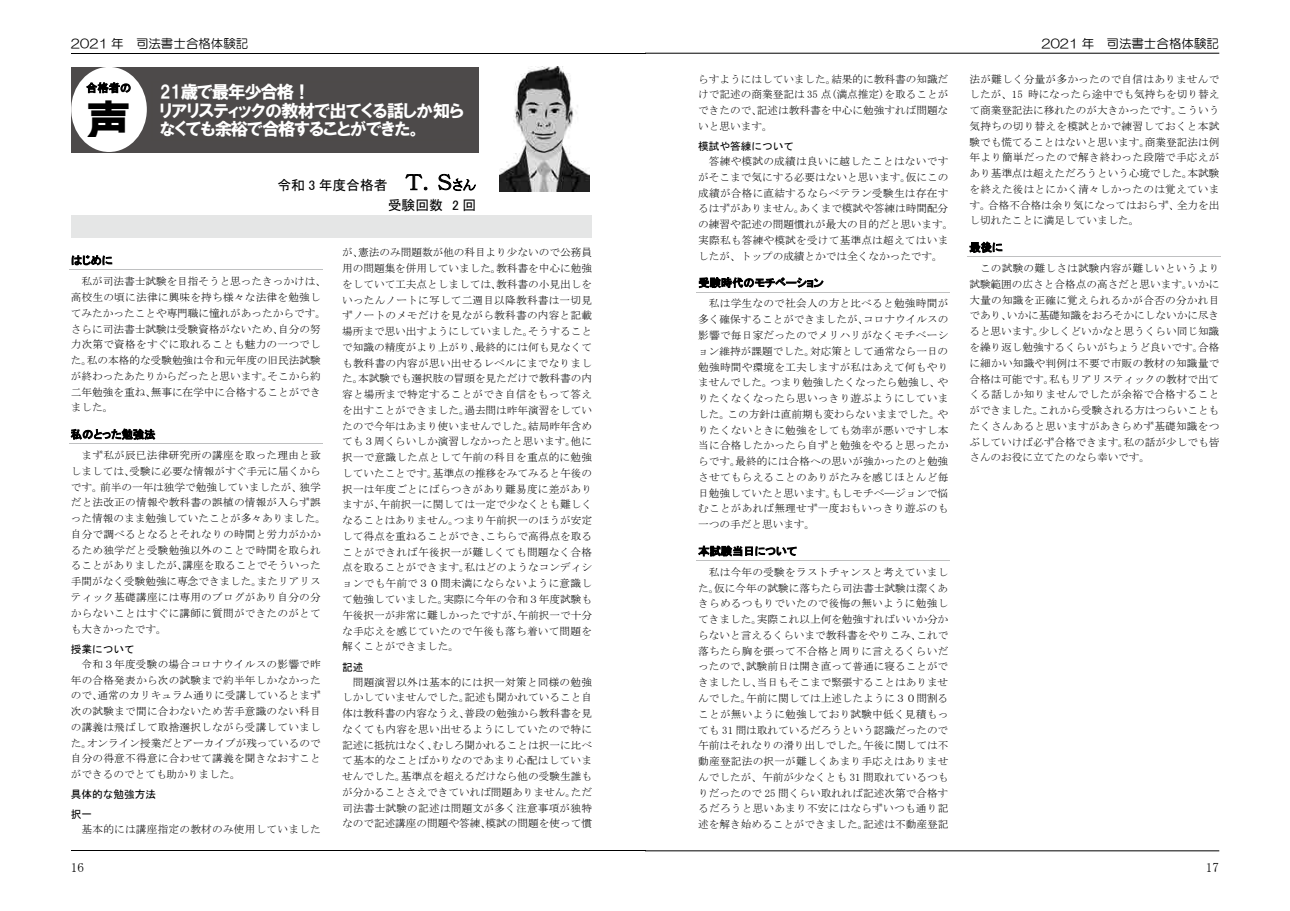
<style>
.page{position:relative;width:1290px;height:911px;background:#fff}
.page>*{position:absolute;margin:0;border:0;box-sizing:border-box;transform-origin:0 0}
.t1{font:45px "HGP Soei Kakugothic UB";color:#000}
.t2{font:17.5px/18.8px "HGP Soei Kakugothic UB";letter-spacing:-.035em;color:#fff}
.t3{font:13.75px/19.6px "MS P Gothic";color:#000;text-align:right}
.t4{font:13.25px "MS Mincho";color:#000}
.t5{font:12.5px "HG Maru Gothic MPRO";color:#000}
.t6{font:11.25px "MS P Gothic";color:#000}
.t7{font:10.62px/15.8px "MS Mincho";color:#000;text-align:justify}
.t8{font:10.62px/19.5px "MS Gothic";color:#000}
.t9{font:10.62px "MS Mincho";letter-spacing:.03em;color:#000}
.s1{font-family:"MS P Mincho";font-size:22.5px}
.s2{font-family:"MS P Mincho"}
</style>
<div class="page">
<div style="left:71px;top:67px;width:407px;height:85px;background:#4d4a4a"></div>
<div style="left:71px;top:67px;width:76px;height:85px;background:#fff;border-radius:50%"></div>
<div style="left:71px;top:215px;width:521px;height:22px;background:#e5e6e6"></div>
<hr style="left:71px;top:53px;width:574px;height:1px;background:#000">
<hr style="left:71px;top:850px;width:574px;height:1px;background:#000">
<hr style="left:69px;top:269px;width:253px;height:1px;background:#bfc0c1">
<hr style="left:69px;top:443px;width:253px;height:1px;background:#bfc0c1">
<img style="left:499px;top:67px;width:90px;height:124px">
<hr style="left:645px;top:53px;width:574px;height:1px;background:#000">
<hr style="left:645px;top:850px;width:574px;height:1px;background:#000">
<hr style="left:696px;top:292px;width:254px;height:1px;background:#bfc0c1">
<hr style="left:696px;top:560px;width:254px;height:1px;background:#bfc0c1">
<hr style="left:967px;top:256px;width:254px;height:1px;background:#bfc0c1">
<p class="t5" style="left:71px;top:37px;width:179px">2021 年 司法書士合格体験記</p>
<p class="t6" style="left:86px;top:82px;width:47px">合格者の</p>
<h1 class="t1" style="left:86px;top:98px;width:46px">声</h1>
<h2 class="t2" style="left:160px;top:82px;width:306px">21歳で最年少合格！<br>リアリスティックの教材で出てくる話しか知らなくても余裕で合格することができた。</h2>
<p class="t3" style="left:277px;top:175px;width:200px">令和 3 年度合格者 <span class="s1">Ｔ．Ｓ</span><span class="s2">さん</span>受験回数 2 回</p>
<p class="t6" style="left:71px;top:255px;width:43px">はじめに</p>
<p class="t7" style="left:71px;top:273px;width:257px;text-align:left;text-indent:11px">私が司法書士試験を目指そうと思ったきっかけは、高校生の頃に法律に興味を持ち様々な法律を勉強してみたかったことや専門職に憧れがあったからです。さらに司法書士試験は受験資格がないため、自分の努力次第で資格をすぐに取れることも魅力の一つでした。私の本格的な受験勉強は令和元年度の旧民法試験が終わったあたりからだったと思います。そこから約二年勉強を重ね、無事に在学中に合格することができました。</p>
<p class="t6" style="left:71px;top:428px;width:86px">私のとった勉強法</p>
<p class="t7" style="left:71px;top:447px;width:257px;text-align:left;text-indent:11px">まず私が辰已法律研究所の講座を取った理由と致しましては、受験に必要な情報がすぐ手元に届くからです。前半の一年は独学で勉強していましたが、独学だと法改正の情報や教科書の誤植の情報が入らず誤った情報のまま勉強していたことが多々ありました。自分で調べるとなるとそれなりの時間と労力がかかるため独学だと受験勉強以外のことで時間を取られることがありましたが、講座を取ることでそういった手間がなく受験勉強に専念できました。またリアリスティック基礎講座には専用のブログがあり自分の分からないことはすぐに講師に質問ができたのがとても大きかったです。</p>
<p class="t8" style="left:71px;top:639px;width:65px">授業について</p>
<p class="t7" style="left:71px;top:656px;width:252px;text-indent:11px">令和３年度受験の場合コロナウイルスの影響で昨年の合格発表から次の試験まで約半年しかなかったので、通常のカリキュラム通りに受講しているとまず次の試験まで間に合わないため苦手意識のない科目の講義は飛ばして取捨選択しながら受講していました。オンライン授業だとアーカイブが残っているので自分の得意不得意に合わせて講義を聞きなおすことができるのでとても助かりました。</p>
<p class="t8" style="left:71px;top:785px;width:87px">具体的な勉強方法択一</p>
<p class="t9" style="left:81px;top:823px;width:241px">基本的には講座指定の教材のみ使用していました</p>
<p class="t4" style="left:71px;top:860px;width:15px">16</p>
<p class="t7" style="left:342px;top:245px;width:252px">が、憲法のみ問題数が他の科目より少ないので公務員用の問題集を併用していました。教科書を中心に勉強をしていて工夫点としましては、教科書の小見出しをいったんノートに写して二週目以降教科書は一切見ずノートのメモだけを見ながら教科書の内容と記載場所まで思い出すようにしていました。そうすることで知識の精度がより上がり、最終的には何も見なくても教科書の内容が思い出せるレベルにまでなりました。本試験でも選択肢の冒頭を見ただけで教科書の内容と場所まで特定することができ自信をもって答えを出すことができました。過去問は昨年演習をしていたので今年はあまり使いませんでした。結局昨年含めても３周くらいしか演習しなかったと思います。他に択一で意識した点として午前の科目を重点的に勉強していたことです。基準点の推移をみてみると午後の択一は年度ごとにばらつきがあり難易度に差がありますが、午前択一に関しては一定で少なくとも難しくなることはありません。つまり午前択一のほうが安定して得点を重ねることができ、こちらで高得点を取ることができれば午後択一が難しくても問題なく合格点を取ることができます。私はどのようなコンディションでも午前で３０問未満にならないように意識して勉強していました。実際に今年の令和３年度試験も午後択一が非常に難しかったですが、午前択一で十分な手応えを感じていたので午後も落ち着いて問題を解くことができました。</p>
<p class="t8" style="left:342px;top:657px;width:23px">記述</p>
<p class="t7" style="left:342px;top:674px;width:252px;text-indent:11px">問題演習以外は基本的には択一対策と同様の勉強しかしていませんでした。記述も聞かれていること自体は教科書の内容なうえ、普段の勉強から教科書を見なくても内容を思い出せるようにしていたので特に記述に抵抗はなく、むしろ聞かれることは択一に比べて基本的なことばかりなのであまり心配はしていませんでした。基準点を超えるだけなら他の受験生誰もが分かることさえできていれば問題ありません。ただ司法書士試験の記述は問題文が多く注意事項が独特なので記述講座の問題や答練、模試の問題を使って慣</p>
<p class="t7" style="left:698px;top:71px;width:252px">らすようにはしていました。結果的に教科書の知識だけで記述の商業登記は 35 点(満点推定)を取ることができたので、記述は教科書を中心に勉強すれば問題ないと思います。</p>
<p class="t8" style="left:698px;top:137px;width:97px">模試や答練について</p>
<p class="t7" style="left:698px;top:153px;width:257px;text-align:left;text-indent:11px">答練や模試の成績は良いに越したことはないですがそこまで気にする必要はないと思います。仮にこの成績が合格に直結するならベテラン受験生は存在するはずがありません。あくまで模試や答練は時間配分の練習や記述の問題慣れが最大の目的だと思います。実際私も答練や模試を受けて基準点は超えてはいましたが、トップの成績とかでは全くなかったです。</p>
<p class="t6" style="left:698px;top:277px;width:127px">受験時代のモチベーション</p>
<p class="t7" style="left:698px;top:296px;width:252px;text-indent:11px">私は学生なので社会人の方と比べると勉強時間が多く確保することができましたが、コロナウイルスの影響で毎日家だったのでメリハリがなくモチベーション維持が課題でした。対応策として通常なら一日の勉強時間や環境を工夫しますが私はあえて何もやりませんでした。つまり勉強したくなったら勉強し、やりたくなくなったら思いっきり遊ぶようにしていました。この方針は直前期も変わらないままでした。やりたくないときに勉強をしても効率が悪いですし本当に合格したかったら自ずと勉強をやると思ったからです。最終的には合格への思いが強かったのと勉強させてもらえることのありがたみを感じほとんど毎日勉強していたと思います。もしモチベ―ジョンで悩むことがあれば無理せず一度おもいっきり遊ぶのも一つの手だと思います。</p>
<p class="t6" style="left:698px;top:545px;width:100px">本試験当日について</p>
<p class="t7" style="left:698px;top:564px;width:252px;text-indent:11px">私は今年の受験をラストチャンスと考えていました。仮に今年の試験に落ちたら司法書士試験は潔くあきらめるつもりでいたので後悔の無いように勉強してきました。実際これ以上何を勉強すればいいか分からないと言えるくらいまで教科書をやりこみ、これで落ちたら胸を張って不合格と周りに言えるくらいだったので、試験前日は開き直って普通に寝ることができましたし、当日もそこまで緊張することはありませんでした。午前に関しては上述したように３０問割ることが無いように勉強しており試験中低く見積もっても 31 問は取れているだろうという認識だったので午前はそれなりの滑り出しでした。午後に関しては不動産登記法の択一が難しくあまり手応えはありませんでしたが、午前が少なくとも 31 問取れているつもりだったので 25 問くらい取れれば記述次第で合格するだろうと思いあまり不安にはならずいつも通り記述を解き始めることができました。記述は不動産登記</p>
<p class="t5" style="left:1041px;top:37px;width:179px">2021 年 司法書士合格体験記</p>
<p class="t7" style="left:969px;top:71px;width:252px">法が難しく分量が多かったので自信はありませんでしたが、15 時になったら途中でも気持ちを切り替えて商業登記法に移れたのが大きかったです。こういう気持ちの切り替えを模試とかで練習しておくと本試験でも慌てることはないと思います。商業登記法は例年より簡単だったので解き終わった段階で手応えがあり基準点は超えただろうという心境でした。本試験を終えた後はとにかく清々しかったのは覚えています。合格不合格は余り気になってはおらず、全力を出し切れたことに満足していました。</p>
<p class="t6" style="left:969px;top:242px;width:35px">最後に</p>
<p class="t7" style="left:969px;top:260px;width:252px;text-indent:11px">この試験の難しさは試験内容が難しいというより試験範囲の広さと合格点の高さだと思います。いかに大量の知識を正確に覚えられるかが合否の分かれ目であり、いかに基礎知識をおろそかにしないかに尽きると思います。少しくどいかなと思うくらい同じ知識を繰り返し勉強するくらいがちょうど良いです。合格に細かい知識や判例は不要で市販の教材の知識量で合格は可能です。私もリアリスティックの教材で出てくる話しか知りませんでしたが余裕で合格することができました。これから受験される方はつらいこともたくさんあると思いますがあきらめず基礎知識をつぶしていけば必ず合格できます。私の話が少しでも皆さんのお役に立てたのなら幸いです。</p>
<p class="t4" style="left:1206px;top:860px;width:15px">17</p>
</div>
